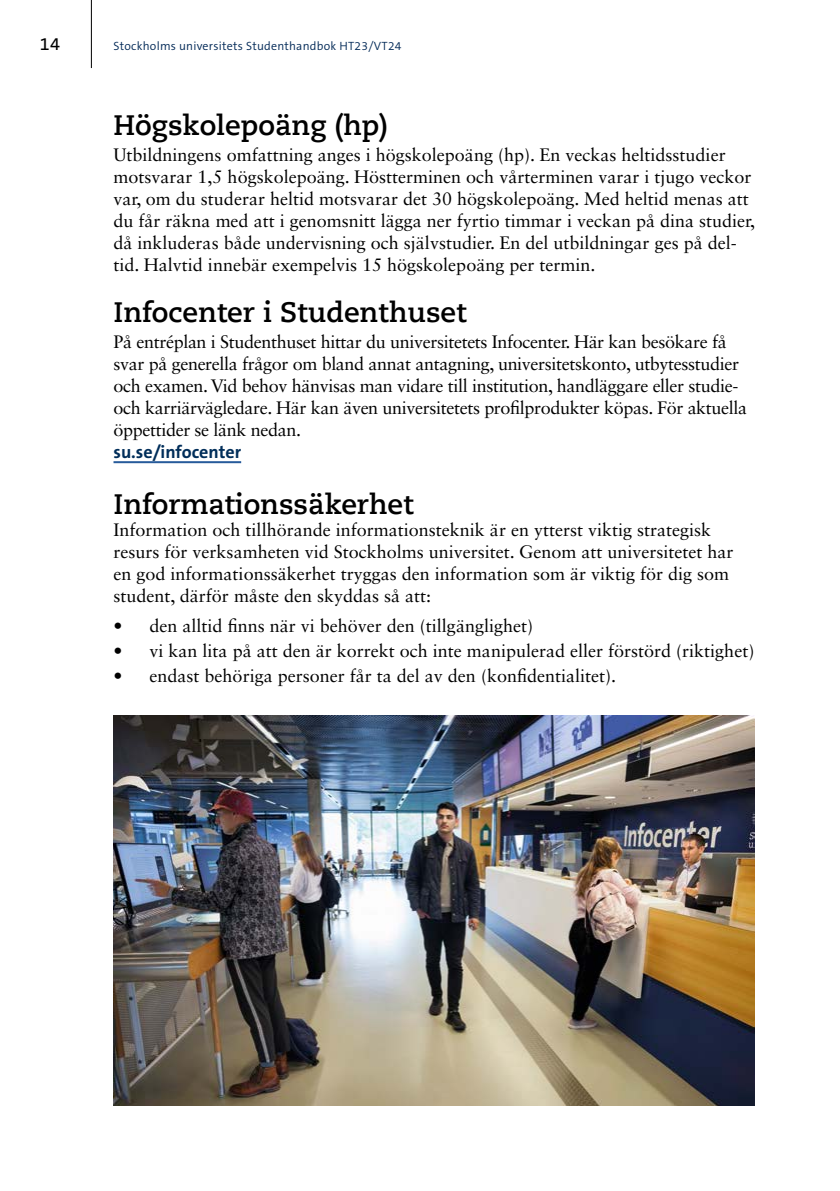
<style>
.page{position:relative;width:840px;height:1191px;background:#fff}
.page>*{position:absolute;margin:0;border:0;box-sizing:border-box;transform-origin:0 0}
.Brödtext{font:700 28px "Caecilia Com 75";color:#000}
.Brödtext-2{font:18px/22px "Sabon LT Std";color:#000}
.Brödtext-3{font:18px/22px "Sabon LT Std";letter-spacing:-.02em;color:#000}
.t1{font:18px "The Sans B W5 Plain";color:#000}
.t2{font:300 12px "The Sans B W4";letter-spacing:.02em;color:#002856}
.s1{font-family:"The Sans B W7";font-weight:700;color:#002e5a}
</style>
<div class="page">
<hr style="left:91px;top:0;width:1px;height:68px;background:#000">
<hr style="left:113px;top:461px;width:128px;height:2px;background:#275b9b">
<img style="left:113px;top:715px;width:641px;height:391px">
<p class="t1" style="left:40px;top:33px;width:22px">14</p>
<p class="t2" style="left:113px;top:38px;width:289px">Stockholms universitets Studenthandbok HT23/VT24</p>
<h1 class="Brödtext" style="left:113px;top:106px;width:275px">Högskolepoäng (hp)</h1>
<p class="Brödtext-2" style="left:113px;top:143px;width:643px">Utbildningens omfattning anges i högskolepoäng (hp). En veckas heltidsstudier motsvarar 1,5 högskolepoäng. Höstterminen och vårterminen varar i tjugo veckor var, om du studerar heltid motsvarar det 30 högskolepoäng. Med heltid menas att du får räkna med att i genomsnitt lägga ner fyrtio timmar i veckan på dina studier, då inkluderas både undervisning och självstudier. En del utbildningar ges på del&shy;tid. Halvtid innebär exempelvis 15 högskolepoäng per termin.</p>
<h1 class="Brödtext" style="left:113px;top:293px;width:354px">Infocenter i Studenthuset</h1>
<p class="Brödtext-3" style="left:113px;top:330px;width:635px">På entréplan i Studenthuset hittar du universitetets Infocenter. Här kan besökare få svar på generella frågor om bland annat antagning, universitetskonto, utbytesstudier och examen. Vid behov hänvisas man vidare till institution, handläggare eller studie&shy;och karriärvägledare. Här kan även universitetets profilprodukter köpas. För aktuella öppettider se länk nedan.<br><span class="s1">su.se/infocenter</span></p>
<p class="Brödtext" style="left:113px;top:485px;width:301px">Informationssäkerhet</p>
<p class="Brödtext-2" style="left:113px;top:518px;width:621px">Information och tillhörande informationsteknik är en ytterst viktig strategisk resurs för verksamheten vid Stockholms universitet. Genom att universitetet har en god informationssäkerhet tryggas den information som är viktig för dig som student, därför måste den skyddas så att:</p>
<p class="Brödtext-2" style="left:113px;top:614px;width:421px">• den alltid finns när vi behöver den (tillgänglighet)</p>
<p class="Brödtext-2" style="left:113px;top:639px;width:642px">• vi kan lita på att den är korrekt och inte manipulerad eller förstörd (riktighet)</p>
<p class="Brödtext-2" style="left:113px;top:664px;width:504px">• endast behöriga personer får ta del av den (konfidentialitet).</p>
</div>
